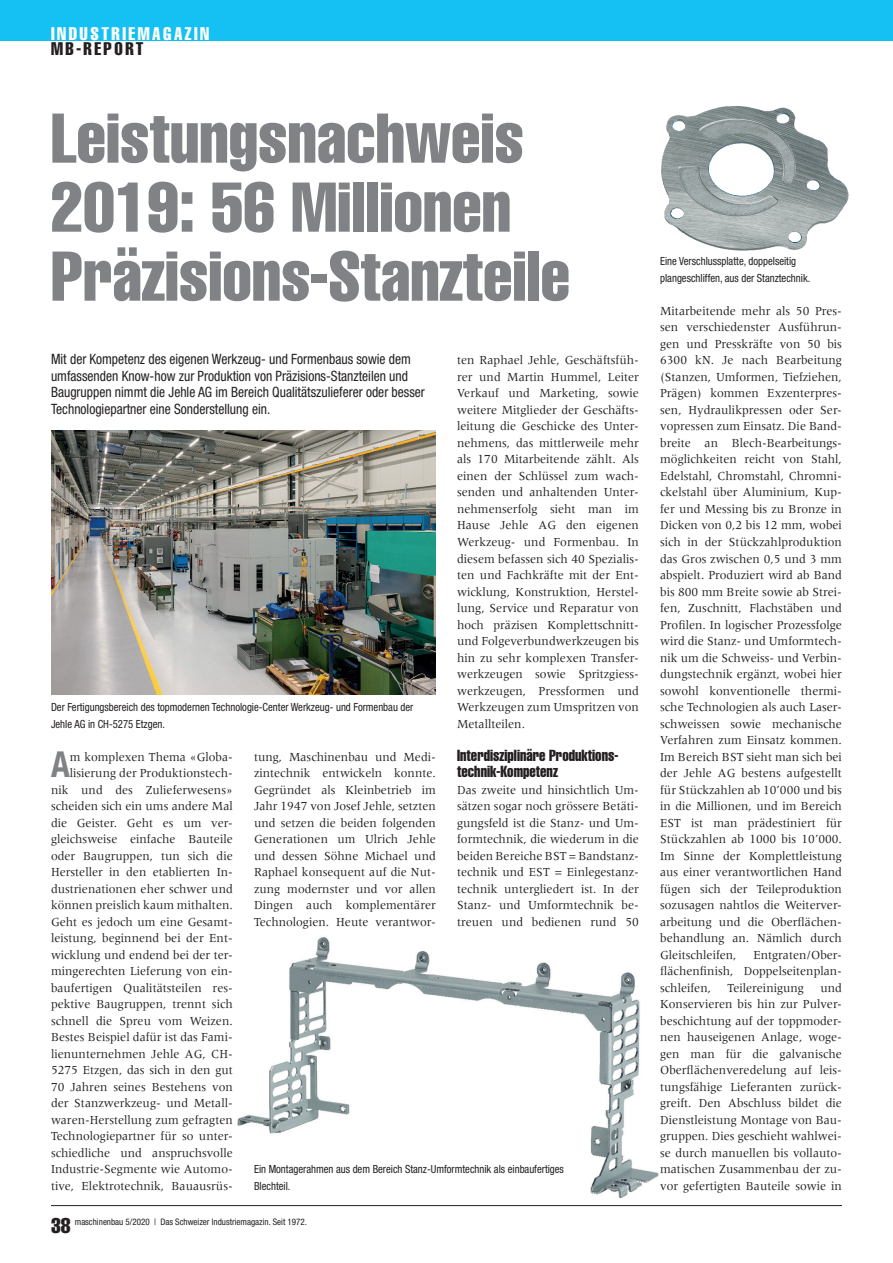
<style>
.page{position:relative;width:893px;height:1263px;background:#fff}
.page>*{position:absolute;margin:0;border:0;box-sizing:border-box;transform-origin:0 0}
.Titel{font:extra-condensed 69px/69px "Helvetica";color:#808285}
.Grundtext_Initiale{font:700 condensed 35.85px "Helvetica Neue";color:#808285;scale:.94 1}
.t1{font:extra-condensed 21px "Helvetica";color:#231f20}
.t2{font:extra-condensed 18px "Helvetica";letter-spacing:.14em;color:#fff}
.t3{font:extra-condensed 18px "Helvetica";letter-spacing:.14em;color:#231f20}
.UT{font:extra-condensed 15.75px/16.5px "Helvetica";color:#231f20;scale:.95 1}
.Lead{font:condensed 14.25px/16.5px "Helvetica Neue";color:#231f20;scale:.95 1}
.Grundtext{font:12.75px/16.5px "Meridien LT Std";color:#231f20;text-align:justify;scale:.95 1}
.Grundtext_Initiale-2{font:12.75px/16.5px "Meridien LT Std";color:#231f20;text-align:justify;scale:.95 1}
.Bildlegende{font:condensed 11.25px/16.5px "Helvetica Neue";color:#231f20;scale:.95 1}
.t4{font:condensed 9px "Helvetica Neue";color:#231f20}
</style>
<div class="page">
<div style="left:0;top:0;width:893px;height:40px;background:#15c0f2"></div>
<hr style="left:51px;top:1205px;width:791px;height:1px;background:#231f20">
<img style="left:238px;top:937px;width:421px;height:261px">
<img style="left:51px;top:430px;width:385px;height:264px">
<img style="left:661px;top:106px;width:75px;height:138px">
<p class="t2" style="left:51px;top:23px;width:160px">INDUSTRIEMAGAZIN</p>
<p class="t3" style="left:51px;top:38px;width:94px">MB-REPORT</p>
<p class="Titel" style="left:51px;top:103px;width:520px">Leistungsnachweis<br>2019: 56 Millionen<br>Präzisions-Stanzteile</p>
<p class="Lead" style="left:51px;top:351px;width:395px">Mit der Kompetenz des eigenen Werkzeug- und Formenbaus sowie dem umfassenden Know-how zur Produktion von Präzisions-Stanzteilen und Baugruppen nimmt die Jehle AG im Bereich Qualitätszulieferer oder besser Technologiepartner eine Sonderstellung ein.</p>
<p class="Grundtext_Initiale-2" style="left:457px;top:352px;width:193px">ten Raphael Jehle, Geschäftsfüh&shy;rer und Martin Hummel, Leiter Verkauf und Marketing, sowie weitere Mitglieder der Geschäfts&shy;leitung die Geschicke des Unter&shy;nehmens, das mittlerweile mehr als 170 Mitarbeitende zählt. Als einen der Schlüssel zum wach&shy;senden und anhaltenden Unter&shy;nehmenserfolg sieht man im Hause Jehle AG den eigenen Werkzeug- und Formenbau. In diesem befassen sich 40 Spezialis&shy;ten und Fachkräfte mit der Ent&shy;wicklung, Konstruktion, Herstel&shy;lung, Service und Reparatur von hoch präzisen Komplettschnitt&shy;und Folgeverbundwerkzeugen bis hin zu sehr komplexen Transfer&shy;werkzeugen sowie Spritzgiess&shy;werkzeugen, Pressformen und Werkzeugen zum Umspritzen von Metallteilen.</p>
<p class="UT" style="left:457px;top:746px;width:171px">Interdisziplinäre Produktions&shy;technik-Kompetenz</p>
<p class="Grundtext" style="left:457px;top:781px;width:193px">Das zweite und hinsichtlich Um&shy;sätzen sogar noch grössere Betäti&shy;gungsfeld ist die Stanz- und Um&shy;formtechnik, die wiederum in die beiden Bereiche BST = Bandstanz&shy;technik und EST = Einlegestanz&shy;technik untergliedert ist. In der Stanz- und Umformtechnik be&shy;treuen und bedienen rund 50</p>
<p class="Bildlegende" style="left:51px;top:699px;width:383px">Der Fertigungsbereich des topmodernen Technologie-Center Werkzeug- und Formenbau der<br>Jehle AG in CH-5275 Etzgen.</p>
<p class="Grundtext_Initiale" style="left:51px;top:742px;width:21px">A</p>
<p class="Grundtext_Initiale-2" style="left:51px;top:748px;width:193px;text-align:right">m komplexen Thema «Globa&shy;lisierung der Produktionstech&shy;nik und des Zulieferwesens» scheiden sich ein ums andere Mal die Geister. Geht es um ver&shy;gleichsweise einfache Bauteile oder Baugruppen, tun sich die<br>Hersteller in den etablierten In&shy;dustrienationen eher schwer und können preislich kaum mithalten.<br>Geht es jedoch um eine Gesamt&shy;leistung, beginnend bei der Ent&shy;wicklung und endend bei der ter&shy;mingerechten Lieferung von ein&shy;baufertigen Qualitätsteilen res&shy;pektive Baugruppen, trennt sich schnell die Spreu vom Weizen.<br>Bestes Beispiel dafür ist das Fami&shy;lienunternehmen Jehle AG, CH-<br>5275 Etzgen, das sich in den gut<br>70 Jahren seines Bestehens von der Stanzwerkzeug- und Metall&shy;waren-Herstellung zum gefragten<br>Technologiepartner für so unter&shy;schiedliche und anspruchsvolle<br>Industrie-Segmente wie Automo&shy;tive, Elektrotechnik, Bauausrüs-</p>
<p class="Grundtext_Initiale-2" style="left:254px;top:748px;width:193px">tung, Maschinenbau und Medi&shy;zintechnik entwickeln konnte.<br>Gegründet als Kleinbetrieb im Jahr 1947 von Josef Jehle, setzten und setzen die beiden folgenden Generationen um Ulrich Jehle und dessen Söhne Michael und Raphael konsequent auf die Nut&shy;zung modernster und vor allen Dingen auch komplementärer Technologien. Heute verantwor-</p>
<p class="Bildlegende" style="left:254px;top:1161px;width:328px">Ein Montagerahmen aus dem Bereich Stanz-Umformtechnik als einbaufertiges<br>Blechteil.</p>
<h3 class="t1" style="left:51px;top:1212px;width:21px">38</h3>
<p class="t4" style="left:75px;top:1216px;width:234px">maschinenbau 5/2020 | Das Schweizer Industriemagazin. Seit 1972.</p>
<p class="Bildlegende" style="left:660px;top:253px;width:160px">Eine Verschlussplatte, doppelseitig plangeschliffen, aus der Stanztechnik.</p>
<p class="Grundtext" style="left:660px;top:303px;width:193px">Mitarbeitende mehr als 50 Pres&shy;sen verschiedenster Ausführun&shy;gen und Presskräfte von 50 bis 6300 kN. Je nach Bearbeitung (Stanzen, Umformen, Tiefziehen, Prägen) kommen Exzenterpres&shy;sen, Hydraulikpressen oder Ser&shy;vopressen zum Einsatz. Die Band&shy;breite an Blech-Bearbeitungs&shy;möglichkeiten reicht von Stahl, Edelstahl, Chromstahl, Chromni&shy;ckelstahl über Aluminium, Kup&shy;fer und Messing bis zu Bronze in Dicken von 0,2 bis 12 mm, wobei sich in der Stückzahlproduktion das Gros zwischen 0,5 und 3 mm abspielt. Produziert wird ab Band bis 800 mm Breite sowie ab Strei&shy;fen, Zuschnitt, Flachstäben und Profilen. In logischer Prozessfolge wird die Stanz- und Umformtech&shy;nik um die Schweiss- und Verbin&shy;dungstechnik ergänzt, wobei hier sowohl konventionelle thermi&shy;sche Technologien als auch Laser&shy;schweissen sowie mechanische Verfahren zum Einsatz kommen.<br>Im Bereich BST sieht man sich bei der Jehle AG bestens aufgestellt für Stückzahlen ab 10’000 und bis in die Millionen, und im Bereich EST ist man prädestiniert für Stückzahlen ab 1000 bis 10’000.<br>Im Sinne der Komplettleistung aus einer verantwortlichen Hand fügen sich der Teileproduktion sozusagen nahtlos die Weiterver&shy;arbeitung und die Oberflächen&shy;behandlung an. Nämlich durch Gleitschleifen,</p>
<p class="Grundtext" style="left:660px;top:946px;width:193px;text-align:left;text-indent:93px">Entgraten/Ober&shy;flächenfinish, Doppelseitenplan&shy;schleifen,</p>
<p class="Grundtext" style="left:660px;top:979px;width:193px;text-indent:160px">und Konservieren bis hin zur Pulver&shy;beschichtung auf der toppmoder&shy;nen hauseigenen Anlage, woge&shy;gen man für die galvanische Oberflächenveredelung auf leis&shy;tungsfähige Lieferanten zurück&shy;greift. Den Abschluss bildet die Dienstleistung Montage von Bau&shy;gruppen. Dies geschieht wahlwei&shy;se durch manuellen bis vollauto&shy;matischen Zusammenbau der zu&shy;vor gefertigten Bauteile sowie in</p>
<p class="Grundtext" style="left:727px;top:979px;width:82px">Teilereinigung</p>
</div>
